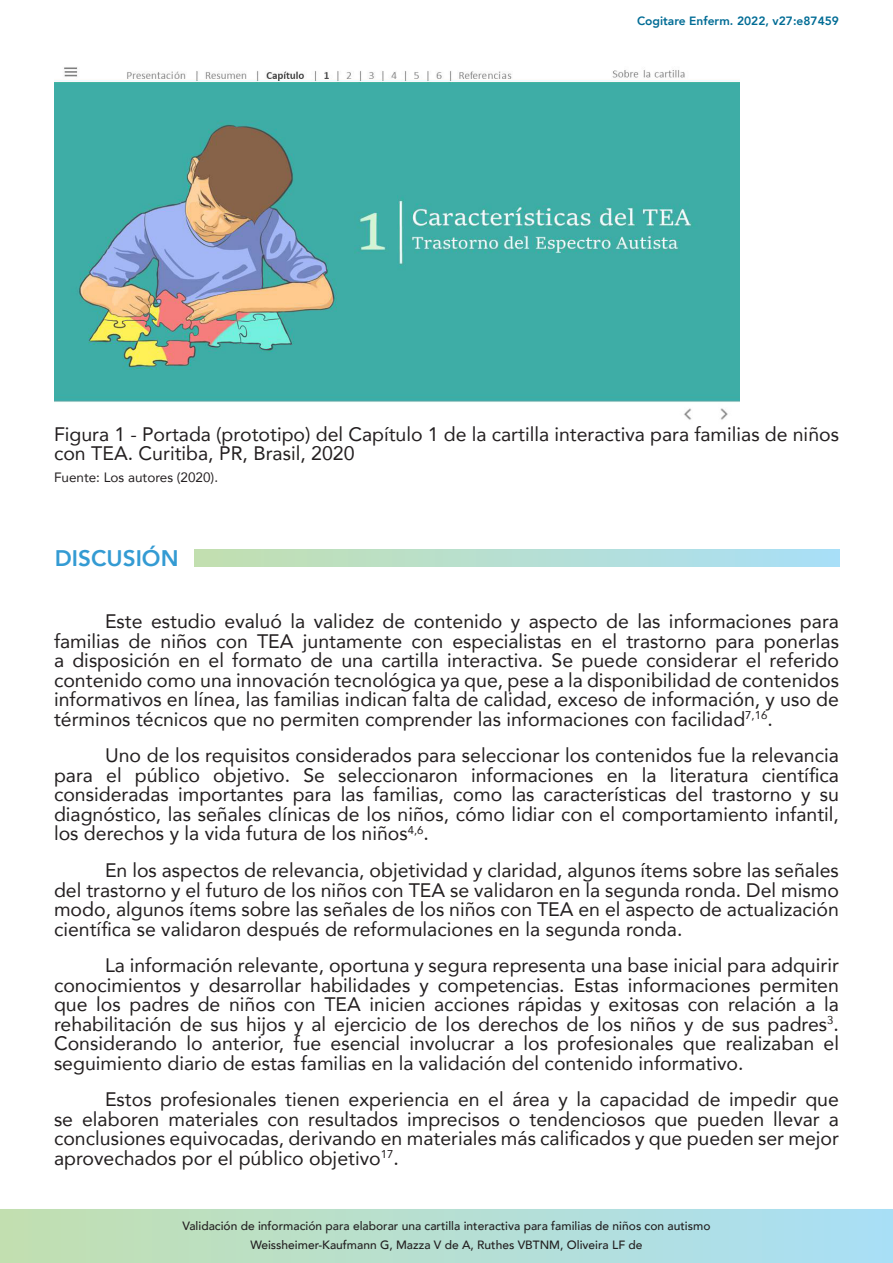
<style>
.page{position:relative;width:893px;height:1263px;background:#fff}
.page>*{position:absolute;margin:0;border:0;box-sizing:border-box;transform-origin:0 0}
.t1{font:800 22.5px "Avenir";color:#349bd3}
.TEXTO{font:19.5px/19.5px "Avenir";color:#231f20;text-align:justify}
.TEXTO-2{font:13.5px "Avenir";color:#231f20}
.t2{font:500 12px/18.6px "Avenir";color:#231f20;text-align:center}
.t3{font:800 12px "Avenir";color:#006c95}
</style>
<div class="page">
<svg style="left:0;top:1209px;width:893px;height:54px;background:#b6dfd2"></svg>
<img style="left:54px;top:67px;width:685px;height:353px">
<div style="left:194px;top:550px;width:646px;height:16px;background:linear-gradient(to right,#c3dfaf,#a9dff7)"></div>
<p class="t3" style="left:637px;top:10px;width:203px">Cogitare Enferm. 2022, v27:e87459</p>
<p class="TEXTO" style="left:54px;top:423px;width:786px">Figura 1 - Portada (prototipo) del Capítulo 1 de la cartilla interactiva para familias de niños con TEA. Curitiba, PR, Brasil, 2020</p>
<p class="TEXTO-2" style="left:54px;top:466px;width:166px">Fuente: Los autores (2020).</p>
<p class="t1" style="left:55px;top:538px;width:125px">DISCUSIÓN</p>
<p class="TEXTO" style="left:54px;top:611px;width:786px;text-indent:51px">Este estudio evaluó la validez de contenido y aspecto de las informaciones para familias de niños con TEA juntamente con especialistas en el trastorno para ponerlas a disposición en el formato de una cartilla interactiva. Se puede considerar el referido contenido como una innovación tecnológica ya que, pese a la disponibilidad de contenidos informativos en línea, las familias indican falta de calidad, exceso de información, y uso de términos técnicos que no permiten comprender las informaciones con facilidad<sup>7,16</sup>.</p>
<p class="TEXTO" style="left:54px;top:745px;width:787px;text-indent:51px">Uno de los requisitos considerados para seleccionar los contenidos fue la relevancia para el público objetivo. Se seleccionaron informaciones en la literatura científica consideradas importantes para las familias, como las características del trastorno y su diagnóstico, las señales clínicas de los niños, cómo lidiar con el comportamiento infantil, los derechos y la vida futura de los niños<sup>4,6</sup>.</p>
<p class="TEXTO" style="left:54px;top:860px;width:786px;text-indent:51px">En los aspectos de relevancia, objetividad y claridad, algunos ítems sobre las señales del trastorno y el futuro de los niños con TEA se validaron en la segunda ronda. Del mismo modo, algunos ítems sobre las señales de los niños con TEA en el aspecto de actualización científica se validaron después de reformulaciones en la segunda ronda.</p>
<p class="TEXTO" style="left:54px;top:955px;width:786px;text-indent:51px">La información relevante, oportuna y segura representa una base inicial para adquirir conocimientos y desarrollar habilidades y competencias. Estas informaciones permiten que los padres de niños con TEA inicien acciones rápidas y exitosas con relación a la rehabilitación de sus hijos y al ejercicio de los derechos de los niños y de sus padres<sup>3</sup>.<br>Considerando lo anterior, fue esencial involucrar a los profesionales que realizaban el seguimiento diario de estas familias en la validación del contenido informativo.</p>
<p class="TEXTO" style="left:54px;top:1089px;width:786px;text-indent:51px">Estos profesionales tienen experiencia en el área y la capacidad de impedir que se elaboren materiales con resultados imprecisos o tendenciosos que pueden llevar a conclusiones equivocadas, derivando en materiales más calificados y que pueden ser mejor aprovechados por el público objetivo<sup>17</sup>.</p>
<p class="t2" style="left:182px;top:1216px;width:529px">Validación de información para elaborar una cartilla interactiva para familias de niños con autismo<br>Weissheimer-Kaufmann G, Mazza V de A, Ruthes VBTNM, Oliveira LF de</p>
</div>
